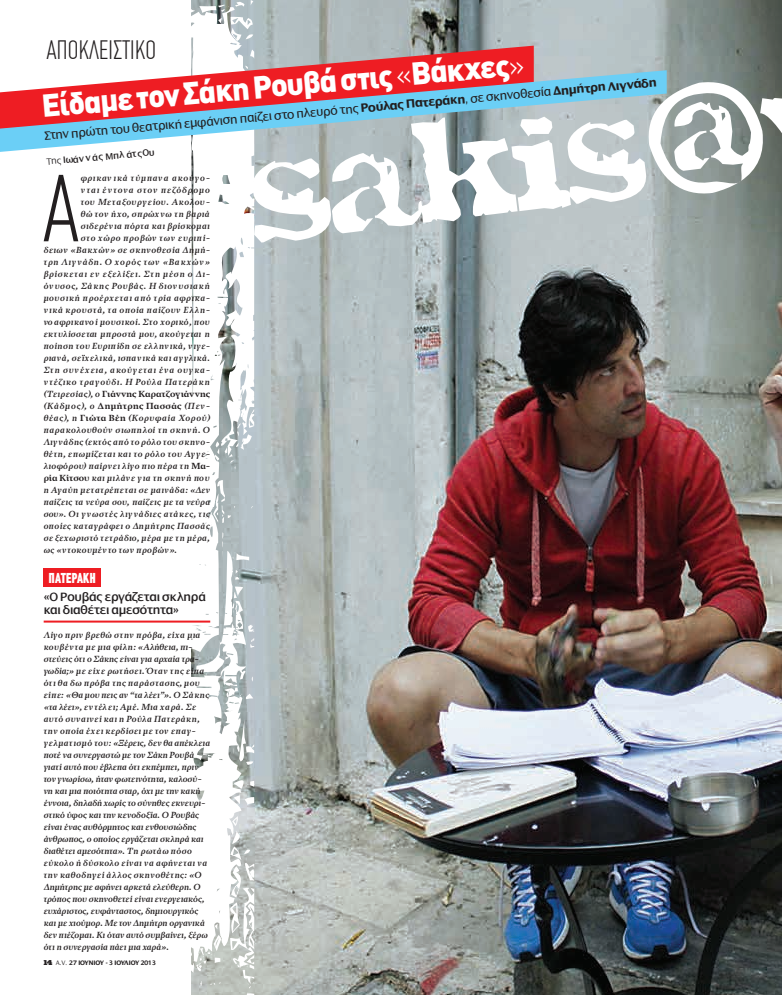
<style>
.page{position:relative;width:782px;height:995px;background:#fff}
.page>*{position:absolute;margin:0;border:0;box-sizing:border-box;transform-origin:0 0}
.BODY_TEXTprensa{font:300 condensed 93.3px "CF Din";color:#231f20}
.TITLOSprensa{font:31px "DIN Greek Black Alternate";color:#fff}
.t1{font:300 condensed 26px "CF Din";letter-spacing:.01em;color:#231f20}
.t2{font:900 condensed 14px "CF Din";letter-spacing:.015em;color:#fff}
.KAPELAKI_vialog{font:13px "Vialog";color:#231f20}
.KAPELAKI_vialog-2{font:13px/12px "Vialog Regular";letter-spacing:-.01em;color:#231f20}
.ONOMAsyntakth{font:10px "Vialog Regular";color:#231f20}
.BODY_TEXTprensa-2{font:italic 600 9px/12px "Prensa Hellenic";color:#231f20}
.BODY_TEXTprensa-3{font:600 9px "Prensa Hellenic";letter-spacing:.065em;color:#231f20}
.BODY_TEXTprensa-4{font:600 9px "Prensa Hellenic";letter-spacing:.045em;color:#231f20}
.BODY_TEXTprensa-5{font:600 9px "Prensa Hellenic";letter-spacing:.085em;color:#231f20}
.BODY_TEXTprensa-6{font:600 9px "Prensa Hellenic";letter-spacing:.035em;color:#231f20}
.BODY_TEXTprensa-7{font:800 9px "Prensa Hellenic";letter-spacing:.005em;color:#231f20}
.BODY_TEXTprensa-8{font:italic 600 9px "Prensa Hellenic";letter-spacing:.02em;color:#231f20}
.BODY_TEXTprensa-9{font:600 9px "Prensa Hellenic";letter-spacing:.095em;color:#231f20}
.BODY_TEXTprensa-10{font:600 9px "Prensa Hellenic";letter-spacing:.09em;color:#231f20}
.BODY_TEXTprensa-11{font:600 9px "Prensa Hellenic";letter-spacing:.1em;color:#231f20}
.t3{font:700 7px "Vialog";color:#231f20}
.s1{font-family:"DIN Greek Light Alternate"}
.s2{font-weight:700}
.s3{font-family:"Vialog";font-weight:300}
.s4{font-weight:600}
.s5{font-weight:800}
.s6{font-style:italic}
.s7{font-style:normal}
.s8{font-family:"AV Giza Bold Seven Five";font-weight:400}
.s9{font-weight:300}
</style>
<div class="page">
<img style="left:254px;top:0;width:528px;height:994px">
<svg style="left:43px;top:0;width:211px;height:994px"></svg>
<hr style="left:44px;top:620px;width:166px;height:2px;background:#ee1d23">
<svg style="left:43px;top:46px;width:491px;height:24px"></svg>
<svg style="left:0;top:70px;width:645px;height:82px;background:#bc8b9c"></svg>
<div style="left:44px;top:569px;width:57px;height:18px;background:#ee1d23"></div>
<svg style="left:251px;top:117px;width:397px;height:125px"></svg>
<svg style="left:645px;top:35px;width:137px;height:162px"></svg>
<p class="t1" style="left:46px;top:36px;width:108px">Αποκλειστικό</p>
<p class="TITLOSprensa" style="left:40px;top:88px;width:486px;rotate:-5deg">Είδαμε τον Σάκη Ρουβά στις <span class="s1">«</span>Βάκχες<span class="s1">»</span></p>
<p class="KAPELAKI_vialog" style="left:44px;top:129px;width:616px;rotate:-5deg">Στην πρώτη του θεατρική εμφάνιση παίζει στο πλευρό της <span class="s2">Ρούλας Πατεράκη</span>, σε σκηνοθεσία <span class="s2">∆ηµήτρη Λιγνάδη</span></p>
<p class="ONOMAsyntakth" style="left:46px;top:157px;width:110px;rotate:-5deg"><span class="s3">Της</span> Ιωάννας Μπλ άτσο υ</p>
<p class="BODY_TEXTprensa" style="left:43px;top:158px;width:38px">Α</p>
<p class="BODY_TEXTprensa-3" style="left:81px;top:173px;width:131px">φρικαν ικά τύµπανα ακούγο-</p>
<p class="BODY_TEXTprensa-11" style="left:81px;top:185px;width:131px">νται έντονα στον πεζόδροµο</p>
<p class="BODY_TEXTprensa-3" style="left:81px;top:197px;width:131px">του Μεταξουργείου. Ακολου-</p>
<p class="BODY_TEXTprensa-3" style="left:81px;top:209px;width:130px">θώ τον ήχο, σπρώχ νω τη βαριά</p>
<p class="BODY_TEXTprensa-4" style="left:81px;top:221px;width:131px">σιδερένια πόρτα και βρίσκοµαι</p>
<p class="BODY_TEXTprensa-3" style="left:81px;top:233px;width:131px">στο χώρο προβών των ευριπί-</p>
<p class="BODY_TEXTprensa-3" style="left:44px;top:245px;width:168px">δειων «Βακχών» σε σκηνοθεσία ∆ηµή-</p>
<p class="BODY_TEXTprensa-10" style="left:44px;top:257px;width:168px">τρη Λιγνάδη. Ο χορός των «Βακχών»</p>
<p class="BODY_TEXTprensa-5" style="left:44px;top:269px;width:168px">βρίσκεται εν εξελίξει. Στη µέση ο ∆ι-</p>
<p class="BODY_TEXTprensa-3" style="left:44px;top:281px;width:168px">όνυσος, Σάκης Ρουβάς. Η διονυσιακή</p>
<p class="BODY_TEXTprensa-3" style="left:44px;top:293px;width:168px">µουσική προέρχεται από τρία αφρικα-</p>
<p class="BODY_TEXTprensa-3" style="left:44px;top:305px;width:168px">νικά κρουστά, τα οποία παίζουν Ελλη-</p>
<p class="BODY_TEXTprensa-3" style="left:44px;top:317px;width:168px">νοαφρικανοί µουσικοί. Στο χορικό, που</p>
<p class="BODY_TEXTprensa-3" style="left:44px;top:329px;width:168px">εκτυλίσσεται µπροστά µου, ακούγεται η</p>
<p class="BODY_TEXTprensa-4" style="left:44px;top:341px;width:168px">ποίηση του Ευριπίδη σε ελληνικά, νιγε-</p>
<p class="BODY_TEXTprensa-6" style="left:44px;top:353px;width:168px">ριανά, σεϊχελικά, ισπανικά και αγγλικά.</p>
<p class="BODY_TEXTprensa-9" style="left:44px;top:365px;width:168px">Στη συνέχεια, ακούγεται ένα ουγκα-</p>
<p class="BODY_TEXTprensa-3" style="left:44px;top:377px;width:168px">ντέζικο τραγούδι. Η Ρούλα Πατεράκη</p>
<p class="BODY_TEXTprensa-7" style="left:44px;top:389px;width:168px"><span class="s4">(Τειρεσίας), ο</span> Γιάννης Καρατζογιάννης</p>
<p class="BODY_TEXTprensa-5" style="left:44px;top:401px;width:168px">(Κάδµος), ο <span class="s5">Δημήτρης Πασσάς</span> (Πεν-</p>
<p class="BODY_TEXTprensa-3" style="left:44px;top:413px;width:168px">θέας), η <span class="s5">Γιώτα Βέη</span> (Κορυφαία Χορού)</p>
<p class="BODY_TEXTprensa-3" style="left:44px;top:425px;width:168px">παρακολουθούν σιωπηλοί τη σκηνή. Ο</p>
<p class="BODY_TEXTprensa-3" style="left:44px;top:437px;width:168px">Λιγνάδης (εκτός από το ρόλο του σκηνο-</p>
<p class="BODY_TEXTprensa-3" style="left:44px;top:449px;width:168px">θέτη, επωµίζεται και το ρόλο του Αγγε-</p>
<p class="BODY_TEXTprensa-4" style="left:44px;top:461px;width:168px">λιοφόρου) παίρνει λίγο πιο πέρα τη <span class="s5">Μα-</span></p>
<p class="BODY_TEXTprensa-3" style="left:44px;top:473px;width:168px"><span class="s5">ρία Κίτσου</span> και µιλάνε για τη σκηνή που</p>
<p class="BODY_TEXTprensa-3" style="left:44px;top:485px;width:168px">η Αγαύη µετατρέπεται σε µαινάδα: <span class="s6">«Δεν</span></p>
<p class="BODY_TEXTprensa-8" style="left:44px;top:497px;width:168px">παίζεις τα νεύρα σου, παίζεις με τα νεύρα</p>
<p class="BODY_TEXTprensa-3" style="left:44px;top:509px;width:168px"><span class="s6">σου».</span> Οι γνωστές λιγνάδιες ατάκες, τις</p>
<p class="BODY_TEXTprensa-3" style="left:44px;top:521px;width:168px">οποίες καταγράφει ο ∆ηµήτρης Πασσάς</p>
<p class="BODY_TEXTprensa-3" style="left:44px;top:533px;width:168px">σε ξεχωριστό τετράδιο, µέρα µε τη µέρα,</p>
<p class="BODY_TEXTprensa-3" style="left:44px;top:545px;width:135px">ως «ντοκουµέντο των προβών».</p>
<p class="KAPELAKI_vialog-2" style="left:44px;top:591px;width:164px">«Ο Ρουβάς εργάζεται σκληρά και διαθέτει αµεσότητα»</p>
<p class="BODY_TEXTprensa-2" style="left:44px;top:628px;width:168px"><span class="s7">Λίγο πριν βρεθώ στην πρόβα, είχα µια κουβέντα µε µια φίλη:</span> «Αλήθεια, πι&shy;στεύεις ότι ο Σάκης είναι για αρχαία τρα&shy;γωδία;» <span class="s7">µε είχε ρωτήσει. Όταν της είπα ότι θα δω πρόβα της παράστασης, µου είπε:</span> «Θα μου πεις αν “τα λέει”». <span class="s7">Ο Σάκης </span>«τα λέει»<span class="s7">, εντέλ ει; Αµέ. Μια χαρά. Σε αυτό συναινεί και η Ρούλα Πατεράκη, την οποία έχει κερδίσει µε τον επαγ&shy;γελµατισµό του:</span> «Ξέρεις, δεν θα απέκλεια ποτέ να συνεργαστώ με τον Σάκη Ρουβά γιατί αυτό που έβλεπα ότι εκπέμπει, πριν τον γνωρίσω, ήταν φωτεινότητα, καλοσύ&shy;νη και μια ποιότητα σταρ, όχι με την κακή έννοια, δηλαδή χωρίς το σύνηθες εκνευρι&shy;στικό ύφος και την κενοδοξία. Ο Ρουβάς είναι ένας αυθόρμητος και ενθουσιώδης άνθρωπος, ο οποίος εργάζεται σκληρά και διαθέτει αμεσότητα». <span class="s7">Τη ρωτάω πόσο εύκολο ή δύσκολο είναι να αφήνεται να την καθοδηγεί άλλος σκηνοθέτης:</span> «Ο Δημήτρης με αφήνει αρκετά ελεύθερη. Ο τρόπος που σκηνοθετεί είναι ενεργειακός, ευχάριστος, ευφάνταστος, δημιουργικός και με χιούμορ. Με τον Δημήτρη οργανικά δεν πιέζομαι. Κι όταν αυτό συμβαίνει, ξέρω ότι η συνεργασία πάει μια χαρά».</p>
<p class="t2" style="left:49px;top:570px;width:48px">Πατεράκη</p>
<p class="t3" style="left:44px;top:959px;width:78px"><span class="s8">14</span> <span class="s9">A.V.</span> 27 ΙΟΥΝΙΟΥ - 3 Ιουλιου</p>
<p class="t3" style="left:141px;top:959px;width:17px">2013</p>
</div>
